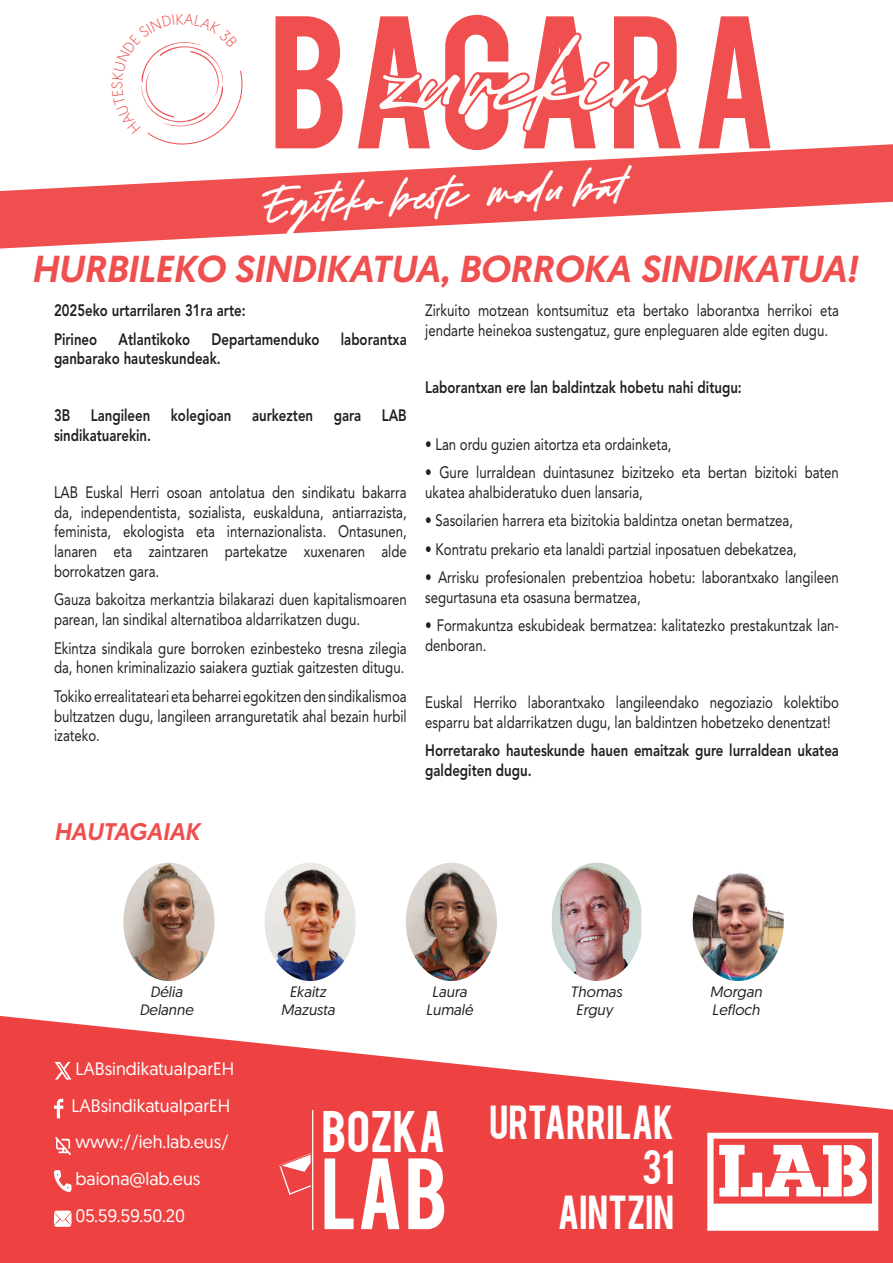
<style>
.page{position:relative;width:893px;height:1263px;background:#fff}
.page>*{position:absolute;margin:0;border:0;box-sizing:border-box;transform-origin:0 0}
.t1{font:79.35px "Bebas";color:#fff}
.t2{font:46.05px "Bebas";color:#fff}
.t3{font:42px "Black Signature PERSONALUSEONLY";color:#fff}
.t4{font:italic 500 37.5px "Geomanist";color:#ef4f4f}
.t5{font:37.5px "Bebas";letter-spacing:-.005em;color:#fff}
.t6{font:italic 500 24px "Geomanist";color:#ef4f4f}
.t7{font:18px "Geomanist";color:#fff}
.euskera{font:16.5px/19.8px "Avenir LT Std";color:#231f20;scale:.8 1}
.euskera-2{font:800 16.5px/19.8px "Avenir LT Std";color:#231f20;scale:.8 1}
.t8{font:italic 15px "Geomanist";color:#231f20}
</style>
<div class="page">
<svg style="left:0;top:1016px;width:893px;height:247px;fill:#ee4242"></svg>
<svg style="left:707px;top:1133px;width:171px;height:98px"></svg>
<svg style="left:0;top:144px;width:893px;height:105px;fill:#ef4f4f"></svg>
<svg style="left:275px;top:15px;width:495px;height:135px"></svg>
<svg style="left:375px;top:31px;width:295px;height:102px"></svg>
<img style="left:265px;top:863px;width:91px;height:118px">
<img style="left:406px;top:863px;width:91px;height:118px">
<img style="left:123px;top:863px;width:91px;height:118px">
<svg style="left:55px;top:1062px;width:16px;height:17px"></svg>
<svg style="left:54px;top:1099px;width:9px;height:19px"></svg>
<img style="left:693px;top:873px;width:91px;height:108px">
<img style="left:552px;top:863px;width:89px;height:118px">
<svg style="left:53px;top:1129px;width:20px;height:98px"></svg>
<hr style="left:312px;top:1110px;width:1px;height:120px;background:#fff">
<svg style="left:278px;top:1152px;width:35px;height:42px"></svg>
<svg style="left:112px;top:42px;width:131px;height:103px"></svg>
<p class="t3" style="left:264px;top:183px;width:358px;rotate:-3deg">Egit eko beste modu bat</p>
<p class="t4" style="left:31px;top:244px;width:827px">HURBILEKO SINDIKATUA, BORROKA SINDIKATUA!</p>
<p class="euskera-2" style="left:54px;top:301px;width:241px">2025eko urtarrilaren 31ra arte:</p>
<p class="euskera-2" style="left:54px;top:329px;width:56px">Pirineo</p>
<p class="euskera-2" style="left:119px;top:329px;width:91px">Atlantikoko</p>
<p class="euskera-2" style="left:211px;top:329px;width:137px">Departamenduko</p>
<p class="euskera-2" style="left:341px;top:329px;width:84px">laborantxa</p>
<p class="euskera-2" style="left:54px;top:349px;width:210px">ganbarako hauteskundeak.</p>
<p class="euskera-2" style="left:54px;top:406px;width:442px">3B Langileen kolegioan aurkezten gara LAB sindikatuarekin.</p>
<p class="euskera" style="left:54px;top:482px;width:442px;text-align:justify">LAB Euskal Herri osoan antolatua den sindikatu bakarra da, independentista, sozialista, euskalduna, antiarrazista, feminista, ekologista eta internazionalista. Ontasunen, lanaren eta zaintzaren partekatze xuxenaren alde borrokatzen gara.</p>
<p class="euskera" style="left:54px;top:590px;width:442px">Gauza bakoitza merkantzia bilakarazi duen kapitalismoaren parean, lan sindikal alternatiboa aldarrikatzen dugu.</p>
<p class="euskera" style="left:54px;top:638px;width:442px">Ekintza sindikala gure borroken ezinbesteko tresna zilegia da, honen kriminalizazio saiakera guztiak gaitzesten ditugu.</p>
<p class="euskera" style="left:54px;top:686px;width:442px;text-align:justify">Tokiko errealitateari eta beharrei egokitzen den sindikalismoa bultzatzen dugu, langileen arranguretatik ahal bezain hurbil izateko.</p>
<p class="t6" style="left:54px;top:816px;width:147px">HAUTAGAIAK</p>
<p class="euskera" style="left:425px;top:301px;width:519px">Zirkuito motzean kontsumituz eta bertako laborantxa herrikoi eta jendarte heinekoa sustengatuz, gure enpleguaren alde egiten dugu.</p>
<p class="euskera-2" style="left:425px;top:377px;width:397px">Laborantxan ere lan baldintzak hobetu nahi ditugu:</p>
<p class="euskera" style="left:425px;top:434px;width:309px">• Lan ordu guzien aitortza eta ordainketa,</p>
<p class="euskera" style="left:425px;top:462px;width:519px">• Gure lurraldean duintasunez bizitzeko eta bertan bizitoki baten ukatea ahalbideratuko duen lansaria,</p>
<p class="euskera" style="left:425px;top:511px;width:461px">• Sasoilarien harrera eta bizitokia baldintza onetan bermatzea,</p>
<p class="euskera" style="left:425px;top:539px;width:466px">• Kontratu prekario eta lanaldi partzial inposatuen debekatzea,</p>
<p class="euskera" style="left:425px;top:567px;width:519px">• Arrisku profesionalen prebentzioa hobetu: laborantxako langileen segurtasuna eta osasuna bermatzea,</p>
<p class="euskera" style="left:425px;top:616px;width:519px">• Formakuntza eskubideak bermatzea: kalitatezko prestakuntzak lan&shy;denboran.</p>
<p class="euskera" style="left:425px;top:692px;width:519px">Euskal Herriko laborantxako langileendako negoziazio kolektibo esparru bat aldarrikatzen dugu, lan baldintzen hobetzeko denentzat!</p>
<p class="euskera-2" style="left:425px;top:740px;width:519px">Horretarako hauteskunde hauen emaitzak gure lurraldean ukatea galdegiten dugu.</p>
<p class="t8" style="left:150px;top:982px;width:34px">Délia</p>
<p class="t8" style="left:139px;top:1000px;width:55px">Delanne</p>
<p class="t8" style="left:289px;top:982px;width:38px">Ekaitz</p>
<p class="t8" style="left:281px;top:1000px;width:56px">Mazusta</p>
<p class="t8" style="left:432px;top:982px;width:37px">Laura</p>
<p class="t8" style="left:426px;top:1000px;width:49px">Lumalé</p>
<p class="t8" style="left:570px;top:982px;width:53px">Thomas</p>
<p class="t8" style="left:576px;top:1000px;width:38px">Erguy</p>
<p class="t8" style="left:710px;top:982px;width:53px">Morgan</p>
<p class="t8" style="left:712px;top:1000px;width:49px">Lefloch</p>
<p class="t7" style="left:75px;top:1057px;width:160px">LABsindikatuaIparEH</p>
<p class="t7" style="left:71px;top:1094px;width:160px">LABsindikatuaIparEH</p>
<p class="t7" style="left:75px;top:1130px;width:155px">www://ieh.lab.eus/</p>
<p class="t7" style="left:75px;top:1167px;width:126px">baiona@lab.eus</p>
<p class="t7" style="left:75px;top:1204px;width:111px">05.59.59.50.20</p>
<h2 class="t2" style="left:321px;top:1098px;width:125px">BOZKA</h2>
<h1 class="t1" style="left:321px;top:1136px;width:129px">LAB</h1>
<p class="t5" style="left:489px;top:1095px;width:187px">URTARRILAK</p>
<p class="t5" style="left:642px;top:1140px;width:34px">31</p>
<p class="t5" style="left:558px;top:1185px;width:118px">AINTZIN</p>
</div>
